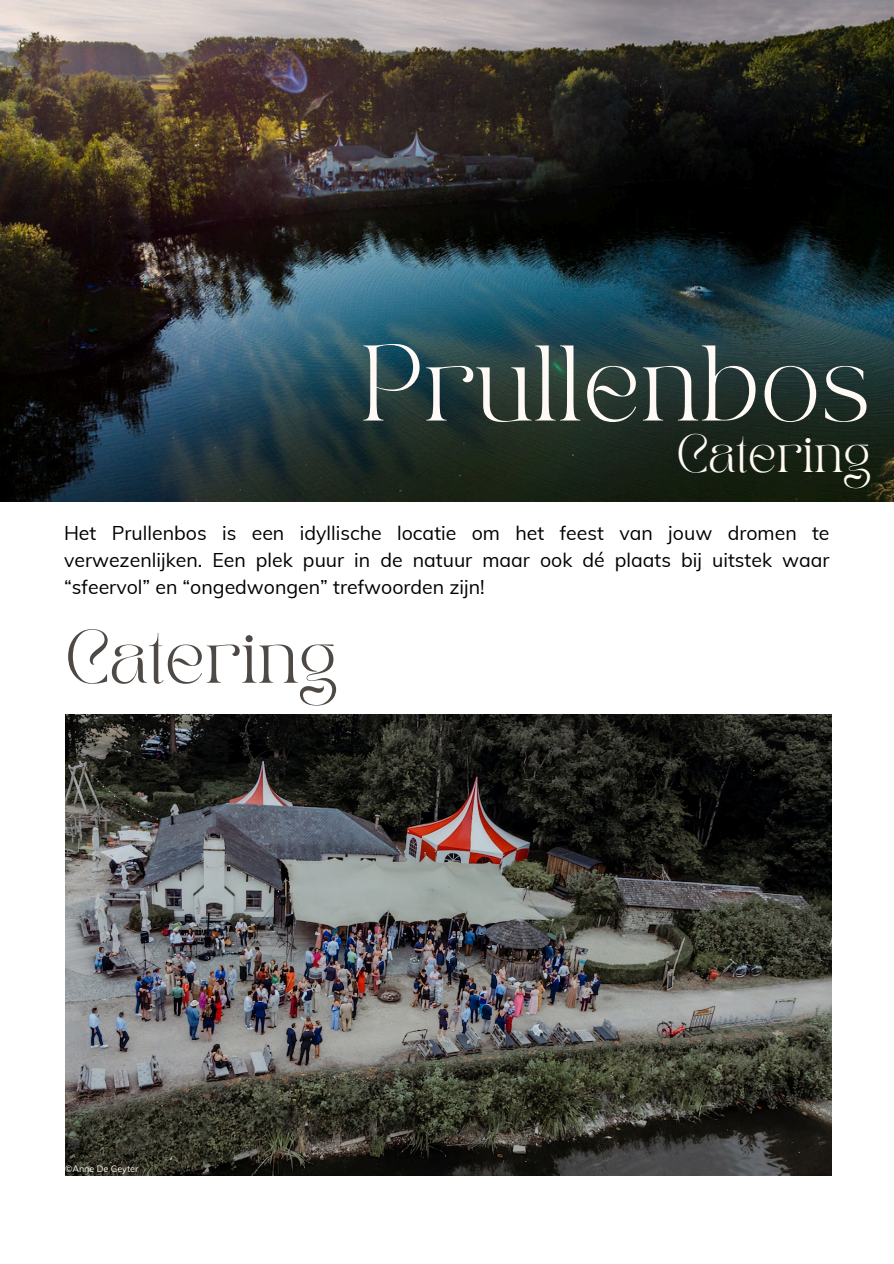
<style>
.page{position:relative;width:894px;height:1264px;background:#fff}
.page>*{position:absolute;margin:0;border:0;box-sizing:border-box;transform-origin:0 0}
.t1{font:75px "TAN PEARL Regular";color:#fffaf5}
.t2{font:52.5px "TAN PEARL Regular";color:#4e4945}
.t3{font:37.5px "TAN PEARL Regular";color:#fffaf5}
.t4{font:19.5px/27px "Muli";color:#000;text-align:justify}
.t5{font:9px "Muli";color:#fffaf5}
</style>
<div class="page">
<img style="left:0;top:0;width:893px;height:502px">
<img style="left:65px;top:714px;width:766px;height:460px">
<h3 class="t1" style="left:361px;top:344px;width:511px">Prullenbos</h3>
<h4 class="t3" style="left:676px;top:434px;width:196px">Catering</h4>
<p class="t4" style="left:64px;top:519px;width:766px">Het Prullenbos is een idyllische locatie om het feest van jouw dromen te verwezenlijken. Een plek puur in de natuur maar ook dé plaats bij uitstek waar “sfeervol” en “ongedwongen” trefwoorden zijn!</p>
<h2 class="t2" style="left:65px;top:629px;width:273px">Catering</h2>
<p class="t5" style="left:65px;top:1162px;width:75px">©Anne De Geyter</p>
</div>
